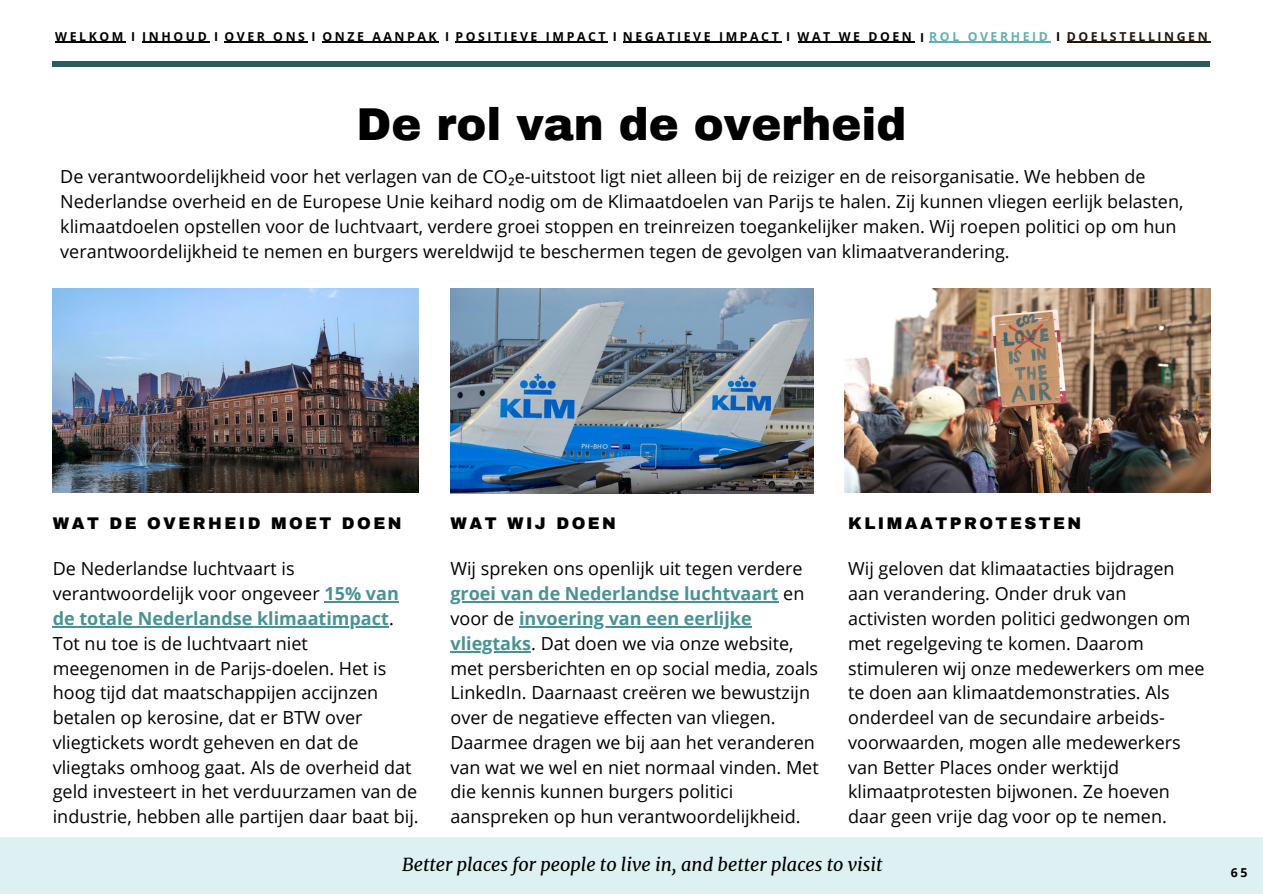
<style>
.page{position:relative;width:1263px;height:894px;background:#fff}
.page>*{position:absolute;margin:0;border:0;box-sizing:border-box;transform-origin:0 0}
.t1{font:900 45px "Archivo";color:#000}
.t2{font:18px/24.8px "Open Sans";color:#000}
.t3{font:italic 18px "Merriweather";color:#000}
.t4{font:900 16.5px "Archivo";letter-spacing:.15em;color:#000}
.t5{font:700 12.3px "Open Sans";letter-spacing:.21em;color:#000}
.s1{color:#63b0b0}
.s2{color:#241710}
.s3{font-family:"Noto Sans"}
.s4{font-weight:700;color:#479393}
</style>
<div class="page">
<hr style="left:53px;top:62px;width:1157px;height:4px;background:#2b5b5b">
<div style="left:0;top:837px;width:1263px;height:56px;background:#def1f2"></div>
<img style="left:53px;top:288px;width:365px;height:204px">
<hr style="left:450px;top:601px;width:329px;height:1px;background:#479393">
<hr style="left:519px;top:626px;width:233px;height:1px;background:#479393">
<hr style="left:450px;top:650px;width:81px;height:2px;background:#479393">
<hr style="left:325px;top:601px;width:74px;height:1px;background:#479393">
<hr style="left:53px;top:626px;width:336px;height:1px;background:#479393">
<img style="left:450px;top:288px;width:364px;height:205px">
<img style="left:844px;top:288px;width:366px;height:204px">
<hr style="left:55px;top:42px;width:71px;height:1px;background:#000">
<hr style="left:142px;top:42px;width:67px;height:1px;background:#000">
<hr style="left:224px;top:42px;width:84px;height:1px;background:#000">
<hr style="left:322px;top:42px;width:117px;height:1px;background:#000">
<hr style="left:456px;top:42px;width:152px;height:1px;background:#000">
<hr style="left:623px;top:42px;width:158px;height:1px;background:#000">
<hr style="left:929px;top:42px;width:122px;height:1px;background:#63b0b0">
<hr style="left:798px;top:42px;width:116px;height:1px;background:#000">
<hr style="left:1067px;top:42px;width:143px;height:1px;background:#241710">
<p class="t5" style="left:55px;top:28px;width:1154px">WELKOM I INHOUD I OVER ONS I ONZE AANPAK I POSITIEVE IMPACT I NEGATIEVE IMPACT I WAT WE DOEN I <span class="s1">ROL OVERHEID</span> I <span class="s2">DOELSTELLINGEN</span></p>
<h1 class="t1" style="left:356px;top:100px;width:552px">De rol van de overheid</h1>
<p class="t2" style="left:60px;top:164px;width:1125px">De verantwoordelijkheid voor het verlagen van de CO<span class="s3">₂</span>e-uitstoot ligt niet alleen bij de reiziger en de reisorganisatie. We hebben de Nederlandse overheid en de Europese Unie keihard nodig om de Klimaatdoelen van Parijs te halen. Zij kunnen vliegen eerlijk belasten, klimaatdoelen opstellen voor de luchtvaart, verdere groei stoppen en treinreizen toegankelijker maken. Wij roepen politici op om hun verantwoordelijkheid te nemen en burgers wereldwijd te beschermen tegen de gevolgen van klimaatverandering.</p>
<p class="t4" style="left:53px;top:515px;width:350px">WAT DE OVERHEID MOET DOEN</p>
<p class="t2" style="left:53px;top:556px;width:367px">De Nederlandse luchtvaart is verantwoordelijk voor ongeveer <span class="s4">15% van de totale Nederlandse klimaatimpact</span>.<br>Tot nu toe is de luchtvaart niet meegenomen in de Parijs-doelen. Het is hoog tijd dat maatschappijen accijnzen betalen op kerosine, dat er BTW over vliegtickets wordt geheven en dat de vliegtaks omhoog gaat. Als de overheid dat geld investeert in het verduurzamen van de industrie, hebben alle partijen daar baat bij.</p>
<p class="t4" style="left:450px;top:515px;width:167px">WAT WIJ DOEN</p>
<p class="t2" style="left:450px;top:556px;width:370px">Wij spreken ons openlijk uit tegen verdere <span class="s4">groei van de Nederlandse luchtvaart</span> en voor de <span class="s4">invoering van een eerlijke vliegtaks</span>. Dat doen we via onze website, met persberichten en op social media, zoals LinkedIn. Daarnaast creëren we bewustzijn over de negatieve effecten van vliegen.<br>Daarmee dragen we bij aan het veranderen van wat we wel en niet normaal vinden. Met die kennis kunnen burgers politici aanspreken op hun verantwoordelijkheid.</p>
<p class="t4" style="left:848px;top:515px;width:235px">KLIMAATPROTESTEN</p>
<p class="t2" style="left:848px;top:556px;width:358px">Wij geloven dat klimaatacties bijdragen aan verandering. Onder druk van activisten worden politici gedwongen om met regelgeving te komen. Daarom stimuleren wij onze medewerkers om mee te doen aan klimaatdemonstraties. Als onderdeel van de secundaire arbeids&shy;voorwaarden, mogen alle medewerkers van Better Places onder werktijd klimaatprotesten bijwonen. Ze hoeven daar geen vrije dag voor op te nemen.</p>
<p class="t3" style="left:402px;top:852px;width:482px">Better places for people to live in, and better places to visit</p>
<p class="t5" style="left:1231px;top:863px;width:18px">65</p>
</div>
